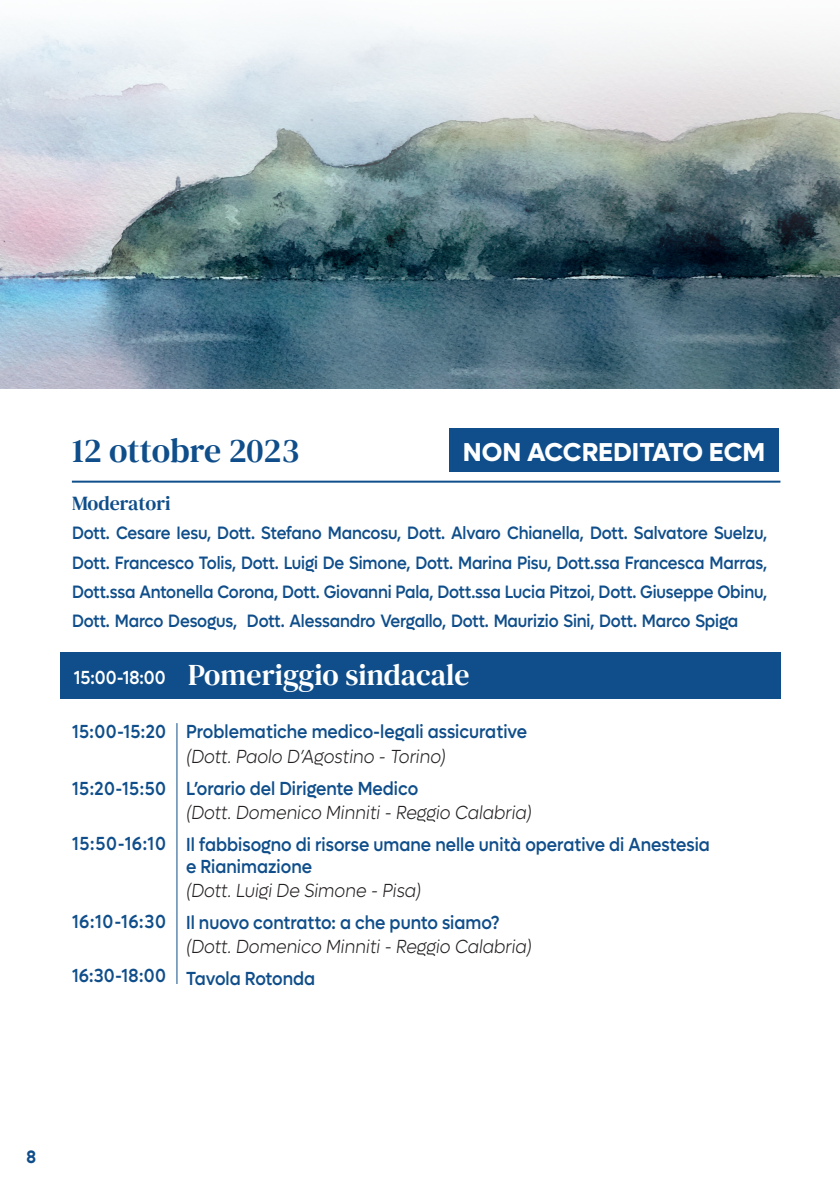
<style>
.page{position:relative;width:840px;height:1191px;background:#fff}
.page>*{position:absolute;margin:0;border:0;box-sizing:border-box;transform-origin:0 0}
.t1{font:34px "DM Serif Text";color:#0f4e8a}
.t2{font:30px "DM Serif Text";color:#fff}
.t3{font:700 26px "Lufga";color:#fff}
.t4{font:20px "DM Serif Text";color:#0f4e8a}
.t5{font:500 19px/22px "Lufga";color:#0f4e8a;scale:.9 1}
.t6{font:italic 300 19px "Lufga";color:#231f20;scale:.9 1}
.t7{font:500 18px/29.4px "Lufga";letter-spacing:-.01em;color:#0f4e8a;text-align:justify;scale:.9 1}
.t8{font:600 18px "Lufga";color:#0f4e8a;scale:.9 1}
.s1{font-family:"Lufga";font-weight:500;font-size:19px}
</style>
<div class="page">
<div style="left:60px;top:652px;width:720px;height:46px;background:#0f4e8a"></div>
<hr style="left:176px;top:723px;width:1px;height:261px;background:#0f4e8a">
<hr style="left:72px;top:480px;width:708px;height:2px;background:#0f4e8a">
<img style="left:0;top:21px;width:839px;height:367px">
<div style="left:449px;top:428px;width:329px;height:44px;background:#0f4e8a"></div>
<h1 class="t1" style="left:72px;top:430px;width:229px">12 ottobre 2023</h1>
<h3 class="t3" style="left:462px;top:436px;width:304px">NON ACCREDITATO ECM</h3>
<p class="t4" style="left:72px;top:492px;width:100px">Moderatori</p>
<p class="t7" style="left:72px;top:518px;width:773px">Dott. Cesare Iesu, Dott. Stefano Mancosu, Dott. Alvaro Chianella, Dott. Salvatore Suelzu, Dott. Francesco Tolis, Dott. Luigi De Simone, Dott. Marina Pisu, Dott.ssa Francesca Marras, Dott.ssa Antonella Corona, Dott. Giovanni Pala, Dott.ssa Lucia Pitzoi, Dott. Giuseppe Obinu, Dott. Marco Desogus, Dott. Alessandro Vergallo, Dott. Maurizio Sini, Dott. Marco Spiga</p>
<h2 class="t2" style="left:74px;top:658px;width:397px"><span class="s1">15:00-18:00</span> Pomeriggio sindacale</h2>
<p class="t5" style="left:72px;top:720px;width:106px">15:00-15:20</p>
<p class="t5" style="left:72px;top:777px;width:106px">15:20-15:50</p>
<p class="t5" style="left:72px;top:832px;width:106px">15:50-16:10</p>
<p class="t5" style="left:72px;top:910px;width:106px">16:10-16:30</p>
<p class="t5" style="left:72px;top:964px;width:106px">16:30-18:00</p>
<p class="t5" style="left:186px;top:721px;width:380px">Problematiche medico-legali assicurative</p>
<p class="t6" style="left:186px;top:745px;width:290px">(Dott. Paolo D’Agostino - Torino)</p>
<p class="t5" style="left:186px;top:777px;width:259px">L’orario del Dirigente Medico</p>
<p class="t6" style="left:186px;top:801px;width:386px">(Dott. Domenico Minniti - Reggio Calabria)</p>
<p class="t5" style="left:186px;top:833px;width:583px">Il fabbisogno di risorse umane nelle unità operative di Anestesia e Rianimazione</p>
<p class="t6" style="left:186px;top:879px;width:263px">(Dott. Luigi De Simone - Pisa)</p>
<p class="t5" style="left:186px;top:911px;width:349px">Il nuovo contratto: a che punto siamo?</p>
<p class="t6" style="left:186px;top:935px;width:386px">(Dott. Domenico Minniti - Reggio Calabria)</p>
<p class="t5" style="left:186px;top:967px;width:145px">Tavola Rotonda</p>
<p class="t8" style="left:27px;top:1145px;width:12px">8</p>
</div>
